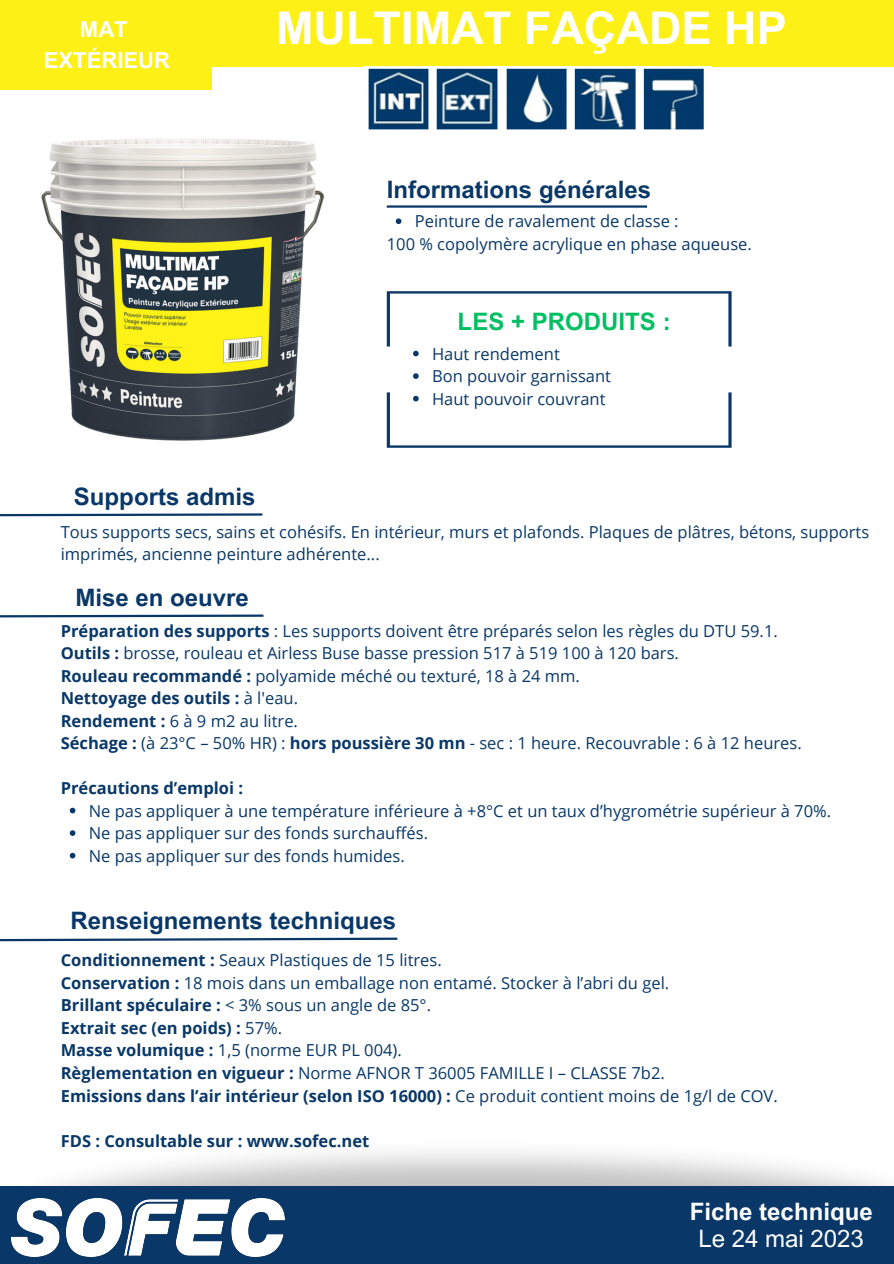
<style>
.page{position:relative;width:894px;height:1264px;background:#fff}
.page>*{position:absolute;margin:0;border:0;box-sizing:border-box;transform-origin:0 0}
.t1{font:700 45px "Arial MT Pro";color:#fff}
.t2{font:700 24px "Arial MT Pro";color:#093868}
.t3{font:700 24px "Arial MT Pro";color:#fff}
.t4{font:700 24px "Arial MT Pro";color:#00bf63}
.t5{font:24px "Arial MT Pro";color:#fff}
.t6{font:700 22.05px "Arial MT Pro";color:#fff}
.t7{font:16.5px/22.5px "Open Sans";color:#093868}
.t8{font:700 16.5px "Open Sans";color:#093868}
.s1{font-weight:700}
.s2{font-weight:400}
</style>
<div class="page">
<div style="left:0;top:0;width:211px;height:89px;background:#fcf017"></div>
<div style="left:202px;top:0;width:691px;height:66px;background:#fcf017"></div>
<hr style="left:386px;top:205px;width:261px;height:3px;background:#093868">
<svg style="left:0;top:513px;width:263px;height:4px"></svg>
<svg style="left:0;top:614px;width:264px;height:4px"></svg>
<svg style="left:0;top:937px;width:398px;height:5px"></svg>
<div style="left:0;top:1186px;width:893px;height:77px;background:#093868"></div>
<img style="left:12px;top:1198px;width:272px;height:57px">
<img style="left:41px;top:138px;width:381px;height:303px">
<svg style="left:70px;top:807px;width:5px;height:6px"></svg>
<svg style="left:70px;top:830px;width:5px;height:6px"></svg>
<svg style="left:70px;top:852px;width:5px;height:6px"></svg>
<img style="left:368px;top:68px;width:336px;height:62px">
<svg style="left:395px;top:218px;width:6px;height:6px"></svg>
<svg style="left:386px;top:291px;width:345px;height:65px"></svg>
<svg style="left:413px;top:373px;width:5px;height:6px"></svg>
<svg style="left:386px;top:392px;width:345px;height:56px"></svg>
<p class="t6" style="left:80px;top:21px;width:49px">MAT</p>
<p class="t6" style="left:44px;top:52px;width:128px">EXTÉRIEUR</p>
<p class="t1" style="left:276px;top:11px;width:512px">MULTIMAT FAÇADE HP</p>
<p class="t2" style="left:386px;top:180px;width:266px">Informations générales</p>
<p class="t7" style="left:415px;top:210px;width:265px">Peinture de ravalement de classe :</p>
<p class="t7" style="left:386px;top:232px;width:366px">100 % copolymère acrylique en phase aqueuse.</p>
<p class="t4" style="left:457px;top:312px;width:214px">LES + PRODUITS :</p>
<p class="t7" style="left:432px;top:342px;width:129px">Haut rendement</p>
<p class="t7" style="left:432px;top:364px;width:180px">Bon pouvoir garnissant</p>
<p class="t7" style="left:432px;top:387px;width:175px">Haut pouvoir couvrant</p>
<p class="t2" style="left:74px;top:487px;width:183px">Supports admis</p>
<p class="t7" style="left:61px;top:520px;width:809px">Tous supports secs, sains et cohésifs. En intérieur, murs et plafonds. Plaques de plâtres, bétons, supports imprimés, ancienne peinture adhérente...</p>
<p class="t2" style="left:75px;top:588px;width:175px">Mise en oeuvre</p>
<p class="t7" style="left:61px;top:619px;width:718px"><span class="s1">Préparation des supports</span> : Les supports doivent être préparés selon les règles du DTU 59.1.</p>
<p class="t7" style="left:61px;top:641px;width:619px"><span class="s1">Outils :</span> brosse, rouleau et Airless Buse basse pression 517 à 519 100 à 120 bars.</p>
<p class="t7" style="left:61px;top:664px;width:520px"><span class="s1">Rouleau recommandé :</span> polyamide méché ou texturé, 18 à 24 mm.</p>
<p class="t8" style="left:61px;top:686px;width:239px">Nettoyage des outils : <span class="s2">à l'eau.</span></p>
<p class="t7" style="left:61px;top:709px;width:239px"><span class="s1">Rendement :</span> 6 à 9 m2 au litre.</p>
<p class="t7" style="left:61px;top:731px;width:742px"><span class="s1">Séchage :</span> (à 23°C – 50% HR) : <span class="s1">hors poussière 30 mn</span> - sec : 1 heure. Recouvrable : 6 à 12 heures.</p>
<p class="t8" style="left:61px;top:776px;width:184px">Précautions d’emploi :</p>
<p class="t7" style="left:89px;top:799px;width:743px">Ne pas appliquer à une température inférieure à +8°C et un taux d’hygrométrie supérieur à 70%.</p>
<p class="t7" style="left:89px;top:821px;width:340px">Ne pas appliquer sur des fonds surchauffés.</p>
<p class="t7" style="left:89px;top:844px;width:317px">Ne pas appliquer sur des fonds humides.</p>
<p class="t2" style="left:70px;top:911px;width:327px">Renseignements techniques</p>
<p class="t7" style="left:61px;top:948px;width:382px"><span class="s1">Conditionnement :</span> Seaux Plastiques de 15 litres.</p>
<p class="t7" style="left:61px;top:971px;width:610px"><span class="s1">Conservation :</span> 18 mois dans un emballage non entamé. Stocker à l’abri du gel.</p>
<p class="t8" style="left:61px;top:993px;width:371px">Brillant spéculaire : <span class="s2">&lt; 3% sous un angle de 85°.</span></p>
<p class="t8" style="left:61px;top:1016px;width:223px">Extrait sec (en poids) : <span class="s2">57%.</span></p>
<p class="t7" style="left:61px;top:1038px;width:342px"><span class="s1">Masse volumique :</span> 1,5 (norme EUR PL 004).</p>
<p class="t7" style="left:61px;top:1061px;width:605px"><span class="s1">Règlementation en vigueur :</span> Norme AFNOR T 36005 FAMILLE I – CLASSE 7b2.</p>
<p class="t8" style="left:61px;top:1083px;width:718px">Emissions dans l’air intérieur (selon ISO 16000) : <span class="s2">Ce produit contient moins de 1g/l de COV.</span></p>
<p class="t8" style="left:61px;top:1128px;width:310px">FDS : Consultable sur : www.sofec.net</p>
<p class="t3" style="left:689px;top:1202px;width:184px">Fiche technique</p>
<p class="t5" style="left:698px;top:1229px;width:167px">Le 24 mai 2023</p>
</div>
